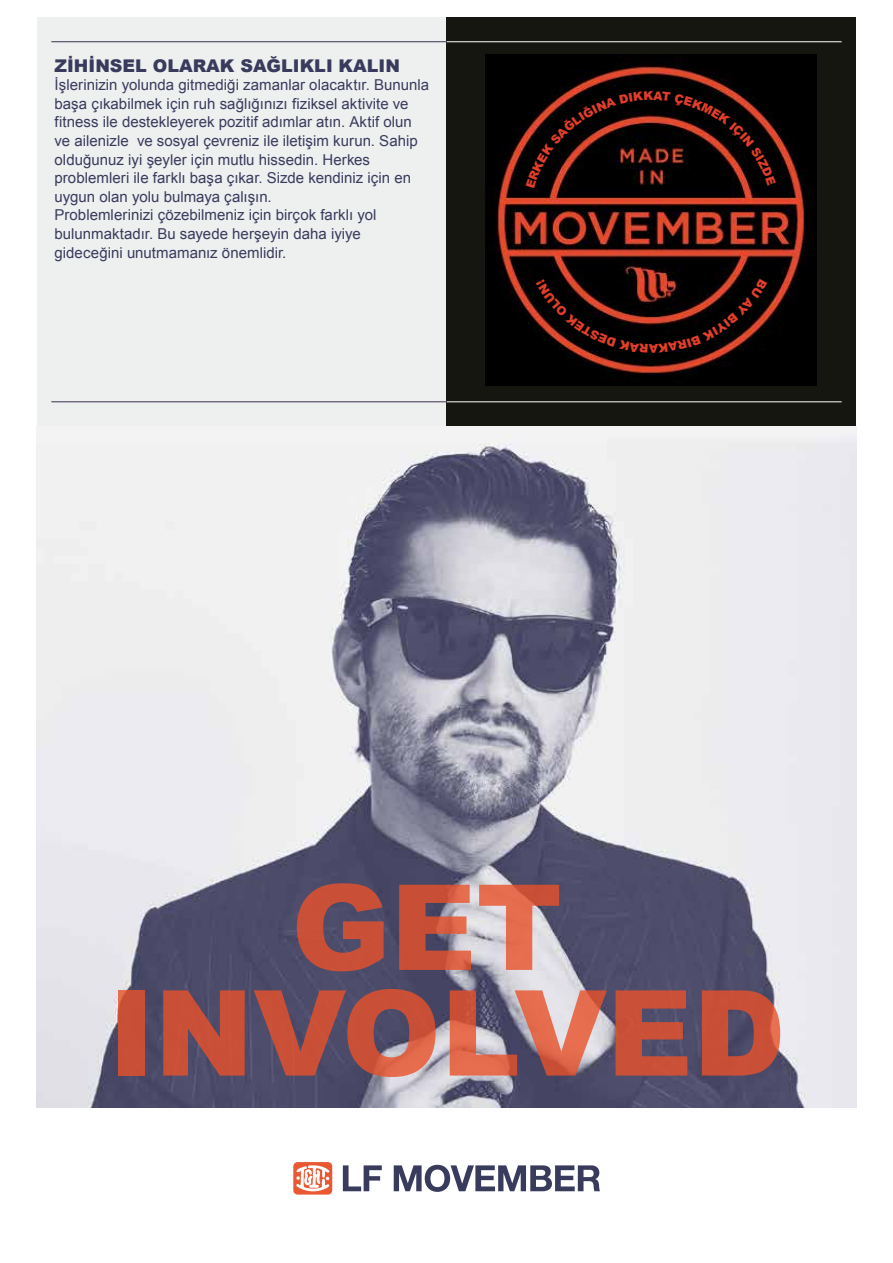
<style>
.page{position:relative;width:893px;height:1263px;background:#fff}
.page>*{position:absolute;margin:0;border:0;box-sizing:border-box;transform-origin:0 0}
.t1{font:900 118.95px/105.6px "Arial";color:#e9512a;text-align:center}
.t2{font:900 17.55px "Arial";color:#393b5d}
.t3{font:15px/18.6px "Arial";color:#393b5d}
</style>
<div class="page">
<div style="left:37px;top:17px;width:409px;height:410px;background:#eeefef"></div>
<div style="left:446px;top:17px;width:410px;height:410px;background:#161611"></div>
<img style="left:485px;top:54px;width:331px;height:332px">
<hr style="left:51px;top:41px;width:395px;height:1px;background:#393b5d">
<hr style="left:51px;top:401px;width:395px;height:1px;background:#393b5d">
<hr style="left:447px;top:41px;width:395px;height:1px;background:#fff">
<hr style="left:447px;top:401px;width:395px;height:1px;background:#fff">
<img style="left:37px;top:427px;width:819px;height:680px">
<div style="left:293px;top:1162px;width:39px;height:32px;background:#ea5832;border-radius:4px"></div>
<svg style="left:296px;top:1165px;width:34px;height:26px"></svg>
<svg style="left:343px;top:1165px;width:39px;height:26px"></svg>
<svg style="left:394px;top:1165px;width:206px;height:27px"></svg>
<svg style="left:526px;top:91px;width:250px;height:97px;background:#1d0a07"></svg>
<svg style="left:536px;top:279px;width:231px;height:74px;background:#230b08"></svg>
<p class="t2" style="left:55px;top:53px;width:347px">ZİHİNSEL OLARAK SAĞLIKLI KALIN</p>
<p class="t3" style="left:55px;top:76px;width:376px">İşlerinizin yolunda gitmediği zamanlar olacaktır. Bununla başa çıkabilmek için ruh sağlığınızı fiziksel aktivite ve fitness ile destekleyerek pozitif adımlar atın. Aktif olun ve ailenizle ve sosyal çevreniz ile iletişim kurun. Sahip olduğunuz iyi şeyler için mutlu hissedin. Herkes problemleri ile farklı başa çıkar. Sizde kendiniz için en uygun olan yolu bulmaya çalışın.<br>Problemlerinizi çözebilmeniz için birçok farklı yol bulunmaktadır. Bu sayede herşeyin daha iyiye gideceğini unutmamanız önemlidir.</p>
<h1 class="t1" style="left:108px;top:871px;width:679px">GET<br>INVOLVED</h1>
</div>
